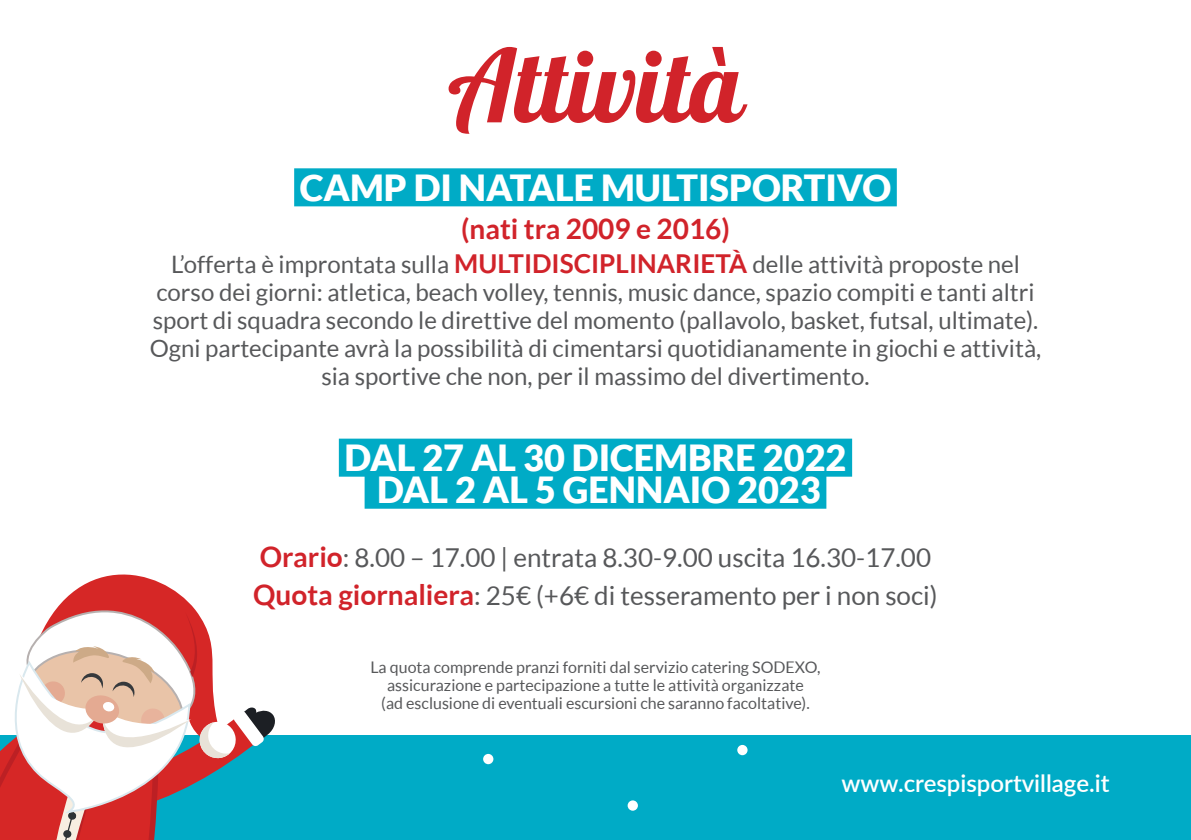
<style>
.page{position:relative;width:1191px;height:840px;background:#fff}
.page>*{position:absolute;margin:0;border:0;box-sizing:border-box;transform-origin:0 0}
.t1{font:100.4px "Lobster";color:#d1232a}
.t2{font:900 36px/32px "Lato";color:#fff;text-align:center}
.t3{font:700 28px "Lato";color:#d1232a}
.t4{font:26px/38px "Lato";color:#57585a}
.t5{font:24px/28px "Lato";color:#57585a;text-align:center}
.t6{font:600 24px "Lato";color:#fff}
.t7{font:16px/18px "Lato";color:#57585a;text-align:center}
.s1{font-weight:700;font-size:26px;color:#d1232a}
.s2{font-weight:700;font-size:28px;color:#d1232a}
</style>
<div class="page">
<div style="left:0;top:734px;width:1191px;height:105px;background:#00abc6"></div>
<div style="left:627px;top:800px;width:11px;height:10px;background:#fff;border-radius:50%"></div>
<div style="left:737px;top:744px;width:10px;height:10px;background:#fff;border-radius:50%"></div>
<div style="left:483px;top:753px;width:10px;height:10px;background:#fff;border-radius:50%"></div>
<div style="left:294px;top:168px;width:602px;height:38px;background:#00abc6"></div>
<div style="left:339px;top:438px;width:513px;height:38px;background:#00abc6"></div>
<div style="left:364px;top:470px;width:462px;height:38px;background:#00abc6"></div>
<svg style="left:0;top:574px;width:277px;height:265px"></svg>
<h1 class="t1" style="left:448px;top:22px;width:297px">Attività</h1>
<h2 class="t2" style="left:300px;top:171px;width:593px">CAMP DI NATALE MULTISPORTIVO</h2>
<p class="t3" style="left:461px;top:212px;width:270px">(nati tra 2009 e 2016)</p>
<p class="t5" style="left:150px;top:250px;width:893px">L’offerta è improntata sulla <span class="s1">MULTIDISCIPLINARIETÀ</span> delle attività proposte nel corso dei giorni: atletica, beach volley, tennis, music dance, spazio compiti e tanti altri sport di squadra secondo le direttive del momento (pallavolo, basket, futsal, ultimate).<br>Ogni partecipante avrà la possibilità di cimentarsi quotidianamente in giochi e attività, sia sportive che non, per il massimo del divertimento.</p>
<h2 class="t2" style="left:344px;top:441px;width:503px">DAL 27 AL 30 DICEMBRE 2022<br>DAL 2 AL 5 GENNAIO 2023</h2>
<p class="t4" style="left:253px;top:538px;width:686px"><span class="s2">Orario</span>: 8.00 – 17.00 | entrata 8.30-9.00 uscita 16.30-17.00<br><span class="s2">Quota giornaliera</span>: 25€ (+6€ di tesseramento per i non soci)</p>
<p class="t7" style="left:370px;top:657px;width:452px">La quota comprende pranzi forniti dal servizio catering SODEXO, assicurazione e partecipazione a tutte le attività organizzate<br>(ad esclusione di eventuali escursioni che saranno facoltative).</p>
<p class="t6" style="left:841px;top:765px;width:270px">www.crespisportvillage.it</p>
</div>
